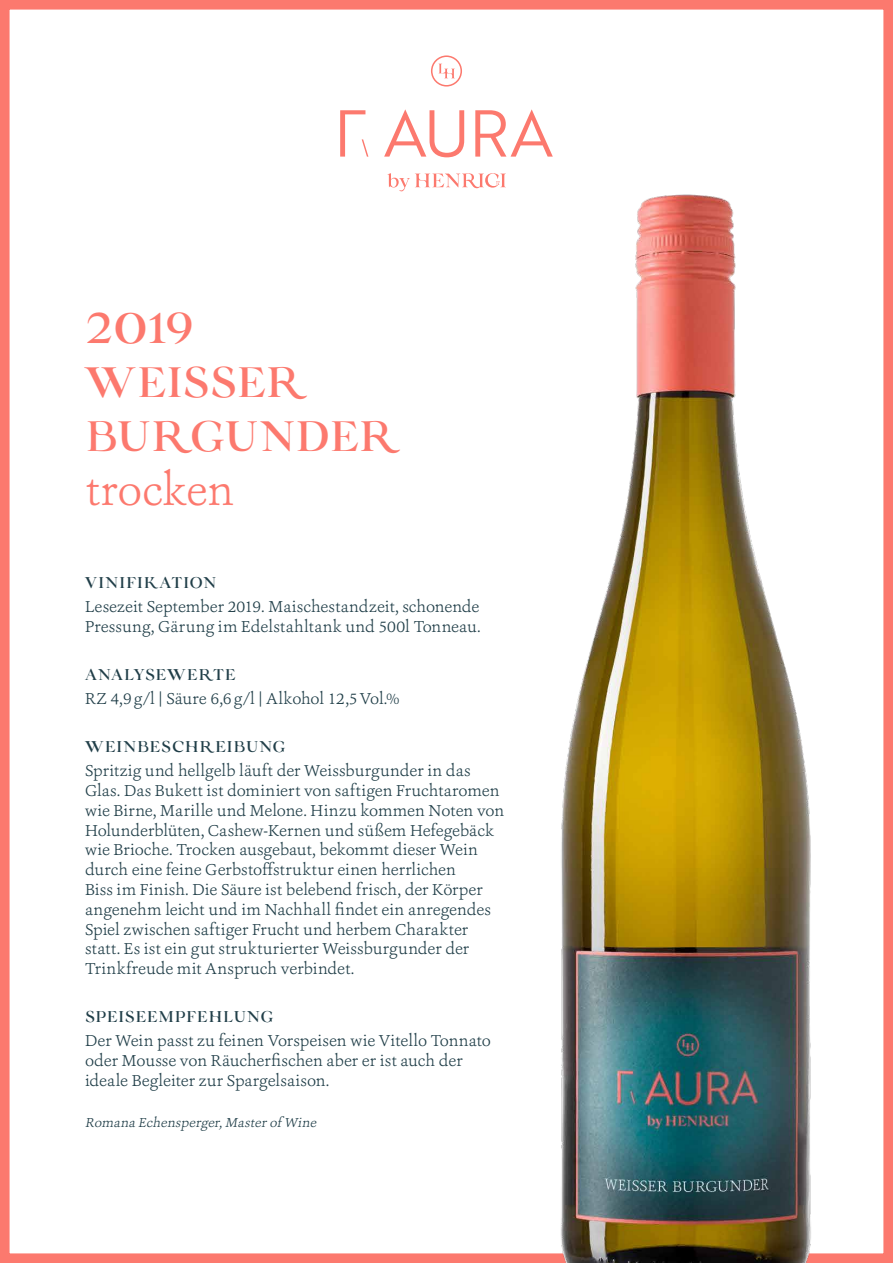
<style>
.page{position:relative;width:893px;height:1263px;background:#fff}
.page>*{position:absolute;margin:0;border:0;box-sizing:border-box;transform-origin:0 0}
.t1{font:600 45px/54px "Velour";letter-spacing:-.015em;color:#fc796e}
.t2{font:300 45px "Ashbury";letter-spacing:-.01em;color:#fc796e}
.t3{font:300 16.5px/19.8px "Ashbury";color:#203e48}
.t4{font:600 16.5px "Velour";letter-spacing:.03em;color:#203e48}
.t5{font:italic 300 13.5px "Ashbury";color:#203e48}
</style>
<div class="page">
<div style="left:0;top:0;width:893px;height:1263px;border:10px solid #fc796e"></div>
<svg style="left:340px;top:55px;width:213px;height:136px"></svg>
<img style="left:556px;top:194px;width:261px;height:1069px">
<h1 class="t1" style="left:85px;top:302px;width:314px">2019<br>WEISSER<br>BURGUNDER</h1>
<h1 class="t2" style="left:85px;top:461px;width:151px">trocken</h1>
<p class="t4" style="left:85px;top:573px;width:132px">VINIFIKATION</p>
<p class="t3" style="left:85px;top:597px;width:397px">Lesezeit September 2019. Maischestandzeit, schonende<br>Pressung, Gärung im Edelstahltank und 500l Tonneau.</p>
<p class="t4" style="left:85px;top:665px;width:152px">ANALYSEWERTE</p>
<p class="t3" style="left:85px;top:689px;width:316px">RZ 4,9g/l | Säure 6,6g/l | Alkohol 12,5Vol.%</p>
<p class="t4" style="left:85px;top:737px;width:202px">WEINBESCHREIBUNG</p>
<p class="t3" style="left:85px;top:761px;width:421px">Spritzig und hellgelb läuft der Weissburgunder in das Glas. Das Bukett ist dominiert von saftigen Fruchtaromen wie Birne, Marille und Melone. Hinzu kommen Noten von Holunderblüten, Cashew-Kernen und süßem Hefegebäck wie Brioche. Trocken ausgebaut, bekommt dieser Wein durch eine feine Gerbstoffstruktur einen herrlichen<br>Biss im Finish. Die Säure ist belebend frisch, der Körper angenehm leicht und im Nachhall findet ein anregendes Spiel zwischen saftiger Frucht und herbem Charakter statt. Es ist ein gut strukturierter Weissburgunder der Trinkfreude mit Anspruch verbindet.</p>
<p class="t4" style="left:85px;top:1007px;width:190px">SPEISEEMPFEHLUNG</p>
<p class="t3" style="left:85px;top:1031px;width:408px">Der Wein passt zu feinen Vorspeisen wie Vitello Tonnato oder Mousse von Räucherfischen aber er ist auch der ideale Begleiter zur Spargelsaison.</p>
<p class="t5" style="left:85px;top:1114px;width:236px">Romana Echensperger,Masterof Wine</p>
</div>
